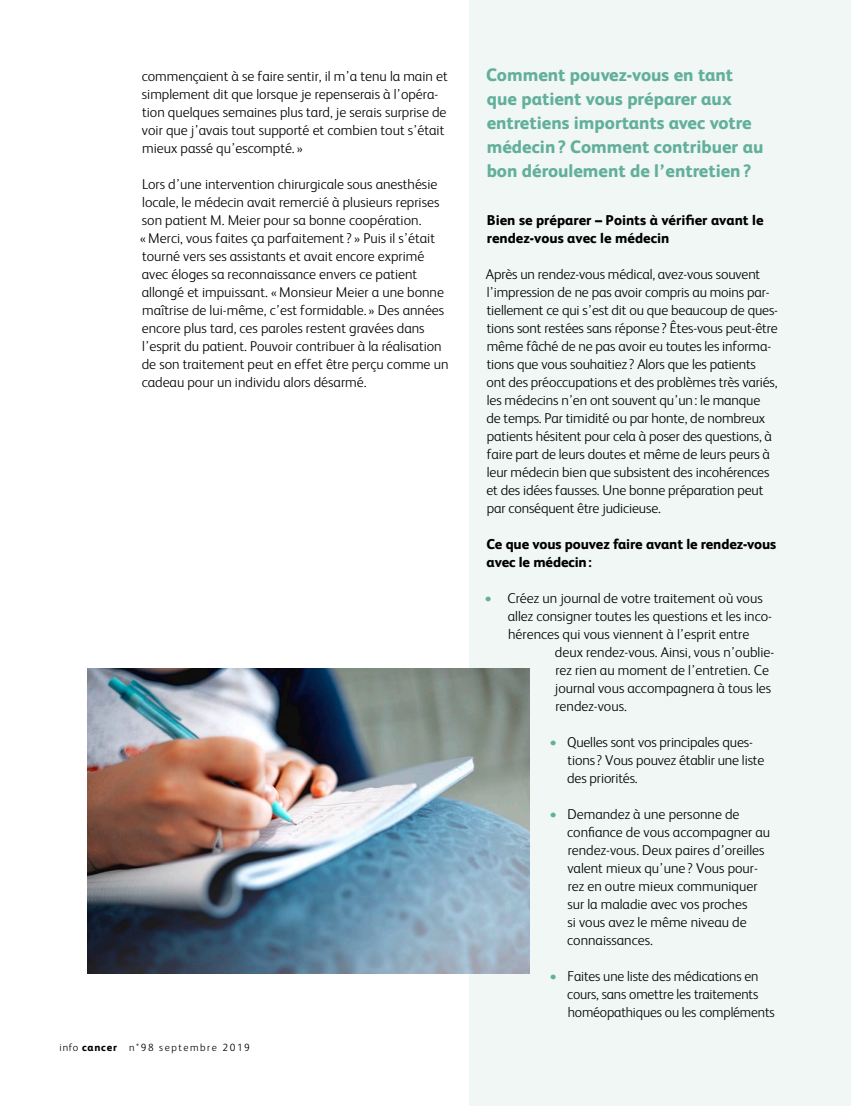
<style>
.page{position:relative;width:851px;height:1106px;background:#fff}
.page>*{position:absolute;margin:0;border:0;box-sizing:border-box;transform-origin:0 0}
.t1{font:800 18px/24px "FS Albert";color:#62af9a}
.t2{font:300 14.25px/18px "FS Albert";color:#000}
.t3{font:800 14.25px/18px "FS Albert";color:#000}
.t4{font:300 10.5px "FS Albert";letter-spacing:.15em;color:#000}
.s1{font-weight:800}
.s2{font-weight:700;font-size:15px;color:#62af9a}
</style>
<div class="page">
<div style="left:469px;top:0;width:381px;height:1106px;background:#f0f7f5"></div>
<img style="left:88px;top:668px;width:441px;height:305px">
<p class="t2" style="left:142px;top:66px;width:307px">commençaient à se faire sentir, il m’a tenu la main et simplement dit que lorsque je repenserais à l’opéra&shy;tion quelques semaines plus tard, je serais surprise de voir que j’avais tout supporté et combien tout s’était mieux passé qu’escompté. »</p>
<p class="t2" style="left:140px;top:174px;width:310px">Lors d’une intervention chirurgicale sous anesthésie locale, le médecin avait remercié à plusieurs reprises son patient M. Meier pour sa bonne coopération. «Merci, vous faites ça parfaitement ? » Puis il s’était tourné vers ses assistants et avait encore exprimé avec éloges sa reconnaissance envers ce patient allongé et impuissant. «Monsieur Meier a une bonne maîtrise de lui-même, c’est formidable. » Des années encore plus tard, ces paroles restent gravées dans l’esprit du patient. Pouvoir contribuer à la réalisation de son traitement peut en effet être perçu comme un cadeau pour un individu alors désarmé.</p>
<p class="t4" style="left:60px;top:1040px;width:192px">info <span class="s1">cancer</span> n°98 septembre 2019</p>
<p class="t1" style="left:486px;top:62px;width:279px">Comment pouvez-vous en tant que patient vous préparer aux entretiens importants avec votre médecin? Comment contribuer au bon déroulement de l’entretien?</p>
<p class="t3" style="left:486px;top:210px;width:278px">Bien se préparer – Points à vérifier avant le rendez-vous avec le médecin</p>
<p class="t2" style="left:485px;top:264px;width:294px">Après un rendez-vous médical, avez-vous souvent l’impression de ne pas avoir compris au moins par&shy;tiellement ce qui s’est dit ou que beaucoup de ques&shy;tions sont restées sans réponse? Êtes-vous peut-être même fâché de ne pas avoir eu toutes les informa&shy;tions que vous souhaitiez ? Alors que les patients<br>ont des préoccupations et des problèmes très variés, les médecins n’en ont souvent qu’un: le manque<br>de temps. Par timidité ou par honte, de nombreux patients hésitent pour cela à poser des questions, à faire part de leurs doutes et même de leurs peurs à leur médecin bien que subsistent des incohérences et des idées fausses. Une bonne préparation peut par conséquent être judicieuse.</p>
<p class="t3" style="left:486px;top:534px;width:291px">Ce que vous pouvez faire avant le rendez-vous avec le médecin:</p>
<p class="t2" style="left:507px;top:588px;width:266px;text-indent:-23px"><span class="s2">•</span> Créez un journal de votre traitement où vous allez consigner toutes les questions et les inco&shy;hérences qui vous viennent à l’esprit entre</p>
<p class="t2" style="left:554px;top:642px;width:221px">deux rendez-vous. Ainsi, vous n’oublie&shy;rez rien au moment de l’entretien. Ce journal vous accompagnera à tous les rendez-vous.</p>
<p class="t2" style="left:567px;top:732px;width:198px;text-indent:-18px"><span class="s2">•</span> Quelles sont vos principales ques&shy;tions ? Vous pouvez établir une liste des priorités.</p>
<p class="t2" style="left:567px;top:804px;width:204px;text-indent:-18px"><span class="s2">•</span> Demandez à une personne de confiance de vous accompagner au rendez-vous. Deux paires d’oreilles valent mieux qu’une ? Vous pour&shy;rez en outre mieux communiquer sur la maladie avec vos proches<br>si vous avez le même niveau de connaissances.</p>
<p class="t2" style="left:567px;top:966px;width:209px;text-indent:-18px"><span class="s2">•</span> Faites une liste des médications en cours, sans omettre les traitements homéopathiques ou les compléments</p>
</div>
